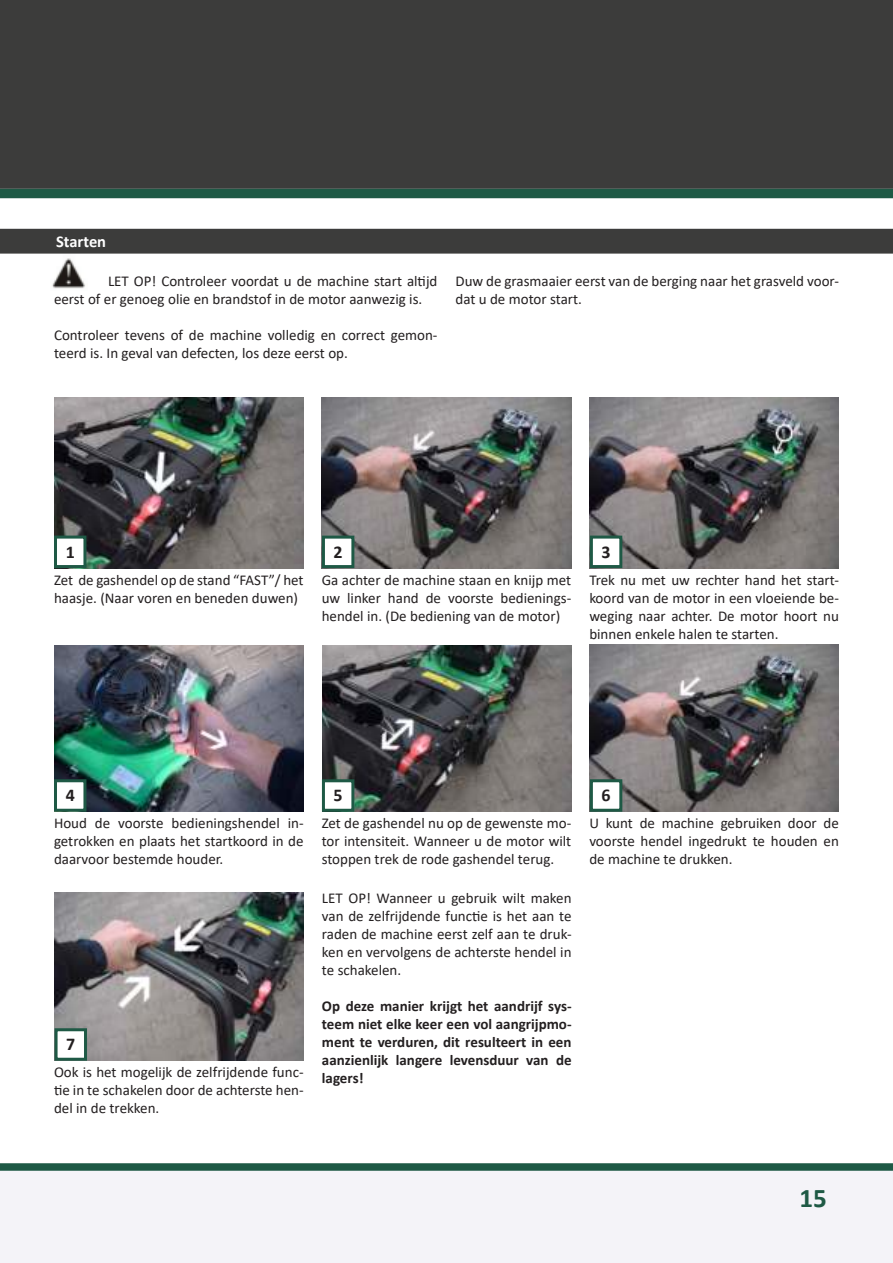
<style>
.page{position:relative;width:893px;height:1263px;background:#fff}
.page>*{position:absolute;margin:0;border:0;box-sizing:border-box;transform-origin:0 0}
.t1{font:700 27px "Calibri";color:#1e5945}
.t2{font:700 18px "Calibri";color:#231f20}
.t3{font:700 16.5px "Calibri";color:#fff}
.t4{font:15px/18px "Calibri";color:#231f20;text-align:justify}
.t5{font:700 15px/18px "Calibri";color:#231f20;text-align:justify}
</style>
<div class="page">
<img style="left:54px;top:397px;width:250px;height:171px">
<img style="left:322px;top:645px;width:250px;height:167px">
<img style="left:322px;top:397px;width:249px;height:171px">
<img style="left:54px;top:645px;width:250px;height:167px">
<img style="left:590px;top:397px;width:249px;height:171px">
<svg style="left:0;top:1163px;width:893px;height:100px"></svg>
<div style="left:0;top:0;width:893px;height:189px;background:#3c3c3b"></div>
<div style="left:0;top:189px;width:893px;height:9px;background:#1e5945"></div>
<div style="left:56px;top:537px;width:29px;height:29px;background:#fff"></div>
<div style="left:54px;top:536px;width:32px;height:32px;border:3px solid #1e5945"></div>
<div style="left:323px;top:537px;width:30px;height:30px;background:#fff"></div>
<div style="left:322px;top:536px;width:32px;height:32px;border:3px solid #1e5945"></div>
<div style="left:591px;top:537px;width:30px;height:29px;background:#fff"></div>
<div style="left:590px;top:536px;width:32px;height:32px;border:3px solid #1e5945"></div>
<div style="left:0;top:229px;width:893px;height:25px;background:#3c3c3b"></div>
<img style="left:590px;top:644px;width:249px;height:168px">
<div style="left:56px;top:781px;width:29px;height:29px;background:#fff"></div>
<div style="left:54px;top:779px;width:32px;height:33px;border:3px solid #1e5945"></div>
<div style="left:323px;top:781px;width:30px;height:29px;background:#fff"></div>
<div style="left:322px;top:779px;width:32px;height:33px;border:3px solid #1e5945"></div>
<div style="left:591px;top:781px;width:30px;height:29px;background:#fff"></div>
<div style="left:590px;top:779px;width:32px;height:33px;border:3px solid #1e5945"></div>
<img style="left:52px;top:258px;width:34px;height:31px">
<img style="left:54px;top:893px;width:250px;height:168px">
<div style="left:56px;top:1030px;width:30px;height:29px;background:#fff"></div>
<div style="left:55px;top:1028px;width:32px;height:33px;border:3px solid #1e5945"></div>
<p class="t3" style="left:56px;top:236px;width:52px">Starten</p>
<p class="t4" style="left:54px;top:271px;width:385px;text-indent:54px">LET OP! Controleer voordat u de machine start altijd eerst of er genoeg olie en brandstof in de motor aanwezig is.</p>
<p class="t4" style="left:54px;top:327px;width:385px">Controleer tevens of de machine volledig en correct gemon&shy;teerd is. In geval van defecten, los deze eerst op.</p>
<p class="t4" style="left:455px;top:273px;width:385px">Duw de grasmaaier eerst van de berging naar het grasveld voor&shy;dat u de motor start.</p>
<p class="t2" style="left:66px;top:545px;width:11px">1</p>
<p class="t2" style="left:334px;top:545px;width:11px">2</p>
<p class="t2" style="left:602px;top:545px;width:11px">3</p>
<p class="t4" style="left:54px;top:572px;width:251px">Zet de gashendel op de stand “FAST”/ het haasje. (Naar voren en beneden duwen)</p>
<p class="t4" style="left:322px;top:572px;width:251px">Ga achter de machine staan en knijp met uw linker hand de voorste bedienings&shy;hendel in. (De bediening van de motor)</p>
<p class="t4" style="left:589px;top:572px;width:251px">Trek nu met uw rechter hand het start&shy;koord van de motor in een vloeiende be&shy;weging naar achter. De motor hoort nu binnen enkele halen te starten.</p>
<p class="t2" style="left:66px;top:789px;width:11px">4</p>
<p class="t2" style="left:334px;top:789px;width:11px">5</p>
<p class="t2" style="left:602px;top:789px;width:11px">6</p>
<p class="t4" style="left:54px;top:815px;width:251px">Houd de voorste bedieningshendel in&shy;getrokken en plaats het startkoord in de daarvoor bestemde houder.</p>
<p class="t4" style="left:322px;top:815px;width:251px">Zet de gashendel nu op de gewenste mo&shy;tor intensiteit. Wanneer u de motor wilt stoppen trek de rode gashendel terug.</p>
<p class="t4" style="left:589px;top:815px;width:251px">U kunt de machine gebruiken door de voorste hendel ingedrukt te houden en de machine te drukken.</p>
<p class="t2" style="left:66px;top:1038px;width:11px">7</p>
<p class="t4" style="left:54px;top:1063px;width:251px">Ook is het mogelijk de zelfrijdende func&shy;tie in te schakelen door de achterste hen&shy;del in de trekken.</p>
<p class="t4" style="left:322px;top:890px;width:251px">LET OP! Wanneer u gebruik wilt maken van de zelfrijdende functie is het aan te raden de machine eerst zelf aan te druk&shy;ken en vervolgens de achterste hendel in te schakelen.</p>
<p class="t5" style="left:322px;top:997px;width:251px">Op deze manier krijgt het aandrijf sys&shy;teem niet elke keer een vol aangrijpmo&shy;ment te verduren, dit resulteert in een aanzienlijk langere levensduur van de lagers!</p>
<h1 class="t1" style="left:799px;top:1188px;width:29px">15</h1>
</div>
